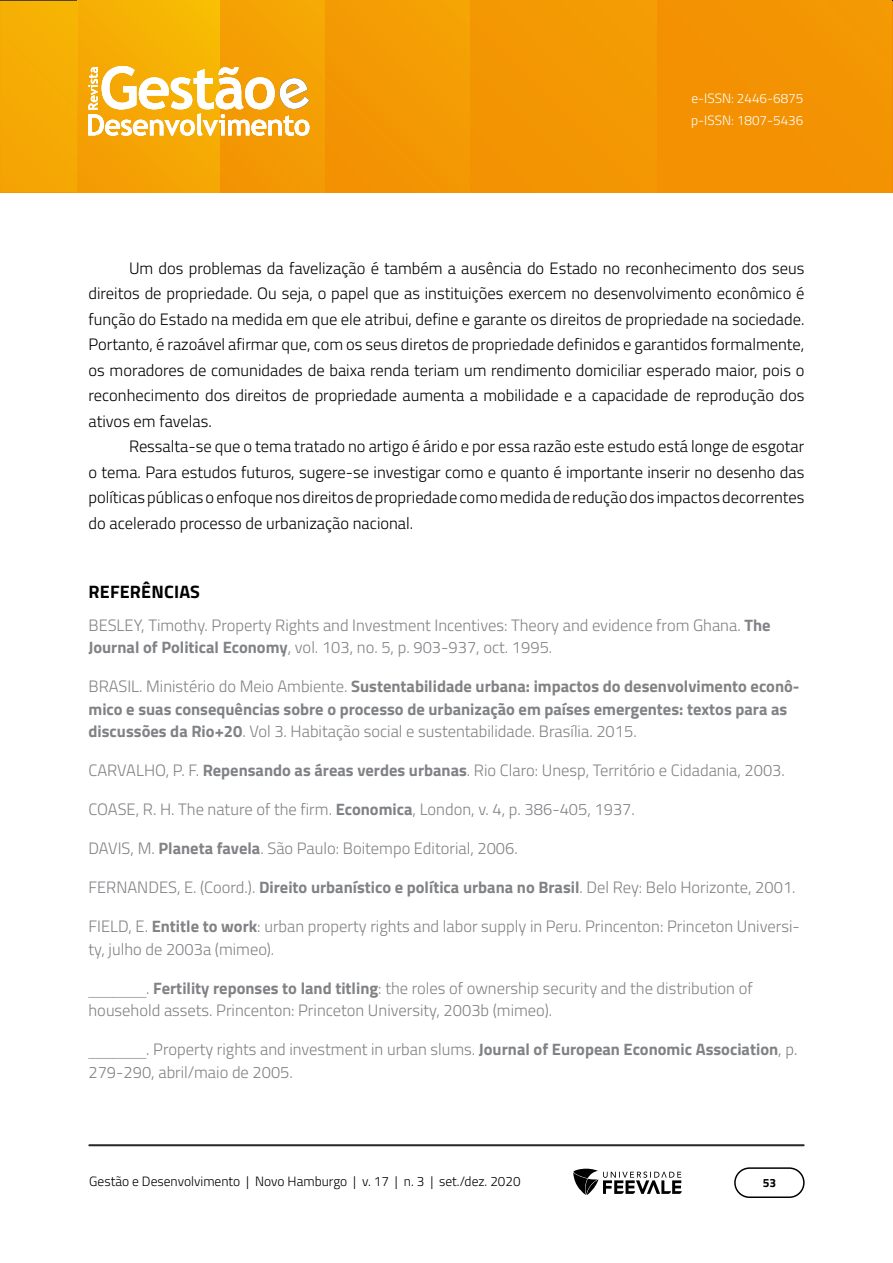
<style>
.page{position:relative;width:893px;height:1263px;background:#fff}
.page>*{position:absolute;margin:0;border:0;box-sizing:border-box;transform-origin:0 0}
.TITULO_1{font:700 18px "Titillium Web";letter-spacing:.01em;color:#000}
.Corpo_de_texto{font:300 16.5px/25.5px "Titillium Web";color:#000;text-align:justify}
.Referências{font:300 16.5px/22.5px "Titillium Web";color:#808285}
.Referências-2{font:700 16.5px/22.5px "Titillium Web";color:#808285}
.t1{font:300 13.5px "Titillium Web";color:#000}
.t2{font:300 13.5px/22.5px "Titillium Web";color:#fff}
.t3{font:700 12px "Titillium Web";color:#000}
.s1{font-weight:700}
.s2{font-weight:300}
.s3{font-family:"Times New Roman";font-weight:400}
</style>
<div class="page">
<img style="left:0;top:1px;width:892px;height:192px">
<img style="left:78px;top:1px;width:1px;height:192px">
<hr style="left:471px;top:1px;width:1px;height:192px;background:#f39503">
<hr style="left:89px;top:1144px;width:715px;height:2px;background:#282828">
<div style="left:734px;top:1167px;width:71px;height:31px;border:2px solid #000;border-radius:15px"></div>
<svg style="left:573px;top:1169px;width:109px;height:26px"></svg>
<svg style="left:88px;top:66px;width:221px;height:70px"></svg>
<p class="t2" style="left:691px;top:86px;width:114px">e-ISSN: 2446-6875 p-ISSN: 1807-5436</p>
<p class="Corpo_de_texto" style="left:88px;top:254px;width:717px;text-indent:40px">Um dos problemas da favelização é também a ausência do Estado no reconhecimento dos seus direitos de propriedade. Ou seja, o papel que as instituições exercem no desenvolvimento econômico é função do Estado na medida em que ele atribui, define e garante os direitos de propriedade na sociedade.<br>Portanto, é razoável afirmar que, com os seus diretos de propriedade definidos e garantidos formalmente, os moradores de comunidades de baixa renda teriam um rendimento domiciliar esperado maior, pois o reconhecimento dos direitos de propriedade aumenta a mobilidade e a capacidade de reprodução dos ativos em favelas.</p>
<p class="Corpo_de_texto" style="left:88px;top:433px;width:717px;text-indent:40px">Ressalta-se que o tema tratado no artigo é árido e por essa razão este estudo está longe de esgotar o tema. Para estudos futuros, sugere-se investigar como e quanto é importante inserir no desenho das políticas públicas o enfoque nos direitos de propriedade como medida de redução dos impactos decorrentes do acelerado processo de urbanização nacional.</p>
<p class="TITULO_1" style="left:89px;top:578px;width:113px">REFERÊNCIAS</p>
<p class="Referências" style="left:88px;top:613px;width:684px">BESLEY, Timothy. Property Rights and Investment Incentives: Theory and evidence from Ghana. <span class="s1">The<br>Journal of Political Economy</span>, vol. 103, no. 5, p. 903-937, oct. 1995.</p>
<p class="Referências-2" style="left:88px;top:674px;width:713px"><span class="s2">BRASIL. Ministério do Meio Ambiente.</span> Sustentabilidade urbana: impactos do desenvolvimento econô&shy;mico e suas consequências sobre o processo de urbanização em países emergentes: textos para as discussões da Rio+20<span class="s2">. Vol 3. Habitação social e sustentabilidade. Brasília. 2015.</span></p>
<p class="Referências" style="left:88px;top:758px;width:698px">CARVALHO, P. F. <span class="s1">Repensando as áreas verdes urbanas</span>. Rio Claro: Unesp, Território e Cidadania, 2003.</p>
<p class="Referências" style="left:88px;top:797px;width:548px">COASE, R. H. The nature of the firm. <span class="s1">Economica</span>, London, v. 4, p. 386-405, 1937.</p>
<p class="Referências" style="left:88px;top:836px;width:431px">DAVIS, M. <span class="s1">Planeta favela</span>. São Paulo: Boitempo Editorial, 2006.</p>
<p class="Referências" style="left:88px;top:875px;width:709px">FERNANDES, E. (Coord.). <span class="s1">Direito urbanístico e política urbana no Brasil</span>. Del Rey: Belo Horizonte, 2001.</p>
<p class="Referências" style="left:88px;top:914px;width:713px">FIELD, E. <span class="s1">Entitle to work</span>: urban property rights and labor supply in Peru. Princenton: Princeton Universi&shy;ty, julho de 2003a (mimeo).</p>
<p class="Referências" style="left:88px;top:976px;width:666px"><span class="s3">_______</span>. <span class="s1">Fertility reponses to land titling</span>: the roles of ownership security and the distribution of household assets. Princenton: Princeton University, 2003b (mimeo).</p>
<p class="Referências" style="left:88px;top:1037px;width:710px"><span class="s3">_______</span>. Property rights and investment in urban slums. <span class="s1">Journal of European Economic Association</span>, p.<br>279-290, abril/maio de 2005.</p>
<p class="t1" style="left:89px;top:1171px;width:433px">Gestão e Desenvolvimento | Novo Hamburgo | v. 17 | n. 3 | set./dez. 2020</p>
<p class="t3" style="left:763px;top:1174px;width:15px">53</p>
</div>
